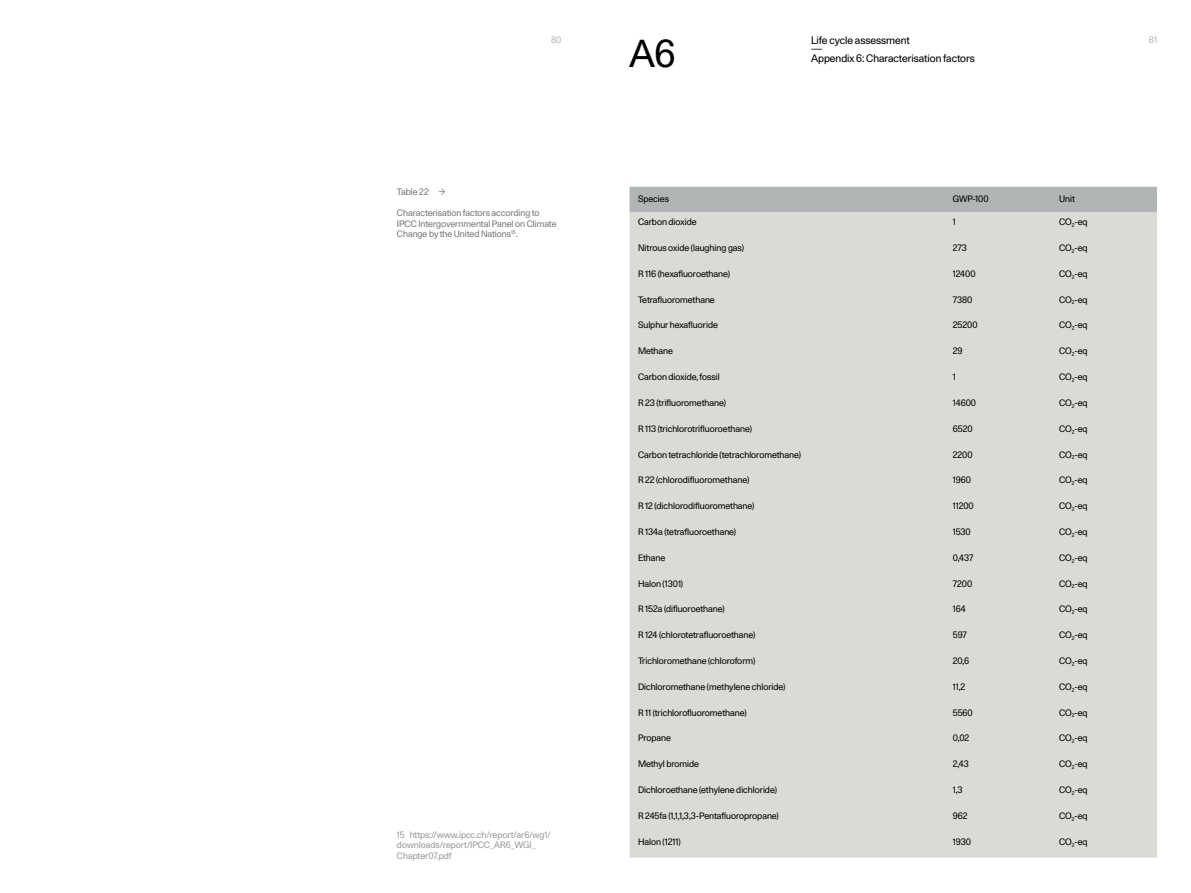
<style>
.page{position:relative;width:1191px;height:893px;background:#fff}
.page>*{position:absolute;margin:0;border:0;box-sizing:border-box;transform-origin:0 0}
.t1{font:37.5px "Unica 77 Polestar";color:#000}
.t2{font:10.5px "Unica 77 Polestar";color:#000}
.t3{font:9px "Unica 77 Polestar";color:#000}
.t4{font:9px/10.5px "Unica 77 Polestar";color:#75797c}
.t5{font:9px/10.5px "Unica 77 Polestar";color:#989b9d}
.t6{font:9px "Unica 77 Polestar";color:#b2b5b5}
</style>
<div class="page">
<div style="left:629px;top:187px;width:528px;height:25px;background:#b2b5b5"></div>
<div style="left:629px;top:212px;width:528px;height:646px;background:#dadad7"></div>
<p class="t6" style="left:551px;top:34px;width:12px">80</p>
<p class="t2" style="left:811px;top:33px;width:100px">Life cycle assessment</p>
<p class="t6" style="left:1148px;top:34px;width:10px">81</p>
<p class="t2" style="left:811px;top:42px;width:13px">—</p>
<h1 class="t1" style="left:629px;top:29px;width:47px">A6</h1>
<p class="t2" style="left:811px;top:51px;width:165px">Appendix 6: Characterisation factors</p>
<p class="t4" style="left:397px;top:187px;width:50px">Table 22 →</p>
<p class="t4" style="left:397px;top:208px;width:161px">Characterisation factors according to<br>IPCC Intergovernmental Panel on Climate<br>Change by the United Nations<sup>15</sup>.</p>
<p class="t5" style="left:397px;top:829px;width:155px">15 https://www.ipcc.ch/report/ar6/wg1/ downloads/report/IPCC_AR6_WGI_<br>Chapter07.pdf</p>
<p class="t3" style="left:638px;top:193px;width:32px">Species</p>
<p class="t3" style="left:952px;top:193px;width:37px">GWP-100</p>
<p class="t3" style="left:1059px;top:193px;width:17px">Unit</p>
<p class="t3" style="left:638px;top:216px;width:60px">Carbon dioxide</p>
<p class="t3" style="left:952px;top:216px;width:4px">1</p>
<p class="t3" style="left:1059px;top:216px;width:30px">CO<sub>2</sub>-eq</p>
<p class="t3" style="left:638px;top:242px;width:107px">Nitrous oxide (laughing gas)</p>
<p class="t3" style="left:952px;top:242px;width:16px">273</p>
<p class="t3" style="left:1059px;top:242px;width:30px">CO<sub>2</sub>-eq</p>
<p class="t3" style="left:638px;top:268px;width:93px">R 116 (hexafluoroethane)</p>
<p class="t3" style="left:952px;top:268px;width:24px">12400</p>
<p class="t3" style="left:1059px;top:268px;width:30px">CO<sub>2</sub>-eq</p>
<p class="t3" style="left:638px;top:294px;width:78px">Tetrafluoromethane</p>
<p class="t3" style="left:952px;top:294px;width:21px">7380</p>
<p class="t3" style="left:1059px;top:294px;width:30px">CO<sub>2</sub>-eq</p>
<p class="t3" style="left:638px;top:319px;width:81px">Sulphur hexafluoride</p>
<p class="t3" style="left:952px;top:319px;width:26px">25200</p>
<p class="t3" style="left:1059px;top:319px;width:30px">CO<sub>2</sub>-eq</p>
<p class="t3" style="left:638px;top:345px;width:37px">Methane</p>
<p class="t3" style="left:952px;top:345px;width:11px">29</p>
<p class="t3" style="left:1059px;top:345px;width:30px">CO<sub>2</sub>-eq</p>
<p class="t3" style="left:638px;top:371px;width:83px">Carbon dioxide, fossil</p>
<p class="t3" style="left:952px;top:371px;width:4px">1</p>
<p class="t3" style="left:1059px;top:371px;width:30px">CO<sub>2</sub>-eq</p>
<p class="t3" style="left:638px;top:397px;width:89px">R 23 (trifluoromethane)</p>
<p class="t3" style="left:952px;top:397px;width:25px">14600</p>
<p class="t3" style="left:1059px;top:397px;width:30px">CO<sub>2</sub>-eq</p>
<p class="t3" style="left:638px;top:423px;width:115px">R 113 (trichlorotrifluoroethane)</p>
<p class="t3" style="left:952px;top:423px;width:21px">6520</p>
<p class="t3" style="left:1059px;top:423px;width:30px">CO<sub>2</sub>-eq</p>
<p class="t3" style="left:638px;top:448px;width:164px">Carbon tetrachloride (tetrachloromethane)</p>
<p class="t3" style="left:952px;top:448px;width:21px">2200</p>
<p class="t3" style="left:1059px;top:448px;width:30px">CO<sub>2</sub>-eq</p>
<p class="t3" style="left:638px;top:474px;width:113px">R 22 (chlorodifluoromethane)</p>
<p class="t3" style="left:952px;top:474px;width:20px">1960</p>
<p class="t3" style="left:1059px;top:474px;width:30px">CO<sub>2</sub>-eq</p>
<p class="t3" style="left:638px;top:500px;width:118px">R 12 (dichlorodifluoromethane)</p>
<p class="t3" style="left:952px;top:500px;width:23px">11200</p>
<p class="t3" style="left:1059px;top:500px;width:30px">CO<sub>2</sub>-eq</p>
<p class="t3" style="left:638px;top:526px;width:100px">R 134a (tetrafluoroethane)</p>
<p class="t3" style="left:952px;top:526px;width:20px">1530</p>
<p class="t3" style="left:1059px;top:526px;width:30px">CO<sub>2</sub>-eq</p>
<p class="t3" style="left:638px;top:552px;width:29px">Ethane</p>
<p class="t3" style="left:952px;top:552px;width:22px">0,437</p>
<p class="t3" style="left:1059px;top:552px;width:30px">CO<sub>2</sub>-eq</p>
<p class="t3" style="left:638px;top:577px;width:47px">Halon (1301)</p>
<p class="t3" style="left:952px;top:577px;width:21px">7200</p>
<p class="t3" style="left:1059px;top:577px;width:30px">CO<sub>2</sub>-eq</p>
<p class="t3" style="left:638px;top:603px;width:88px">R 152a (difluoroethane)</p>
<p class="t3" style="left:952px;top:603px;width:14px">164</p>
<p class="t3" style="left:1059px;top:603px;width:30px">CO<sub>2</sub>-eq</p>
<p class="t3" style="left:638px;top:629px;width:119px">R 124 (chlorotetrafluoroethane)</p>
<p class="t3" style="left:952px;top:629px;width:16px">597</p>
<p class="t3" style="left:1059px;top:629px;width:30px">CO<sub>2</sub>-eq</p>
<p class="t3" style="left:638px;top:655px;width:119px">Trichloromethane (chloroform)</p>
<p class="t3" style="left:952px;top:655px;width:18px">20,6</p>
<p class="t3" style="left:1059px;top:655px;width:30px">CO<sub>2</sub>-eq</p>
<p class="t3" style="left:638px;top:681px;width:149px">Dichloromethane (methylene chloride)</p>
<p class="t3" style="left:952px;top:681px;width:14px">11,2</p>
<p class="t3" style="left:1059px;top:681px;width:30px">CO<sub>2</sub>-eq</p>
<p class="t3" style="left:638px;top:706px;width:110px">R 11 (trichlorofluoromethane)</p>
<p class="t3" style="left:952px;top:706px;width:21px">5560</p>
<p class="t3" style="left:1059px;top:706px;width:30px">CO<sub>2</sub>-eq</p>
<p class="t3" style="left:638px;top:732px;width:34px">Propane</p>
<p class="t3" style="left:952px;top:732px;width:18px">0,02</p>
<p class="t3" style="left:1059px;top:732px;width:30px">CO<sub>2</sub>-eq</p>
<p class="t3" style="left:638px;top:758px;width:63px">Methyl bromide</p>
<p class="t3" style="left:952px;top:758px;width:18px">2,43</p>
<p class="t3" style="left:1059px;top:758px;width:30px">CO<sub>2</sub>-eq</p>
<p class="t3" style="left:638px;top:784px;width:140px">Dichloroethane (ethylene dichloride)</p>
<p class="t3" style="left:952px;top:784px;width:11px">1,3</p>
<p class="t3" style="left:1059px;top:784px;width:30px">CO<sub>2</sub>-eq</p>
<p class="t3" style="left:638px;top:810px;width:142px">R 245fa (1,1,1,3,3-Pentafluoropropane)</p>
<p class="t3" style="left:952px;top:810px;width:16px">962</p>
<p class="t3" style="left:1059px;top:810px;width:30px">CO<sub>2</sub>-eq</p>
<p class="t3" style="left:638px;top:836px;width:44px">Halon (1211)</p>
<p class="t3" style="left:952px;top:836px;width:20px">1930</p>
<p class="t3" style="left:1059px;top:836px;width:30px">CO<sub>2</sub>-eq</p>
</div>
